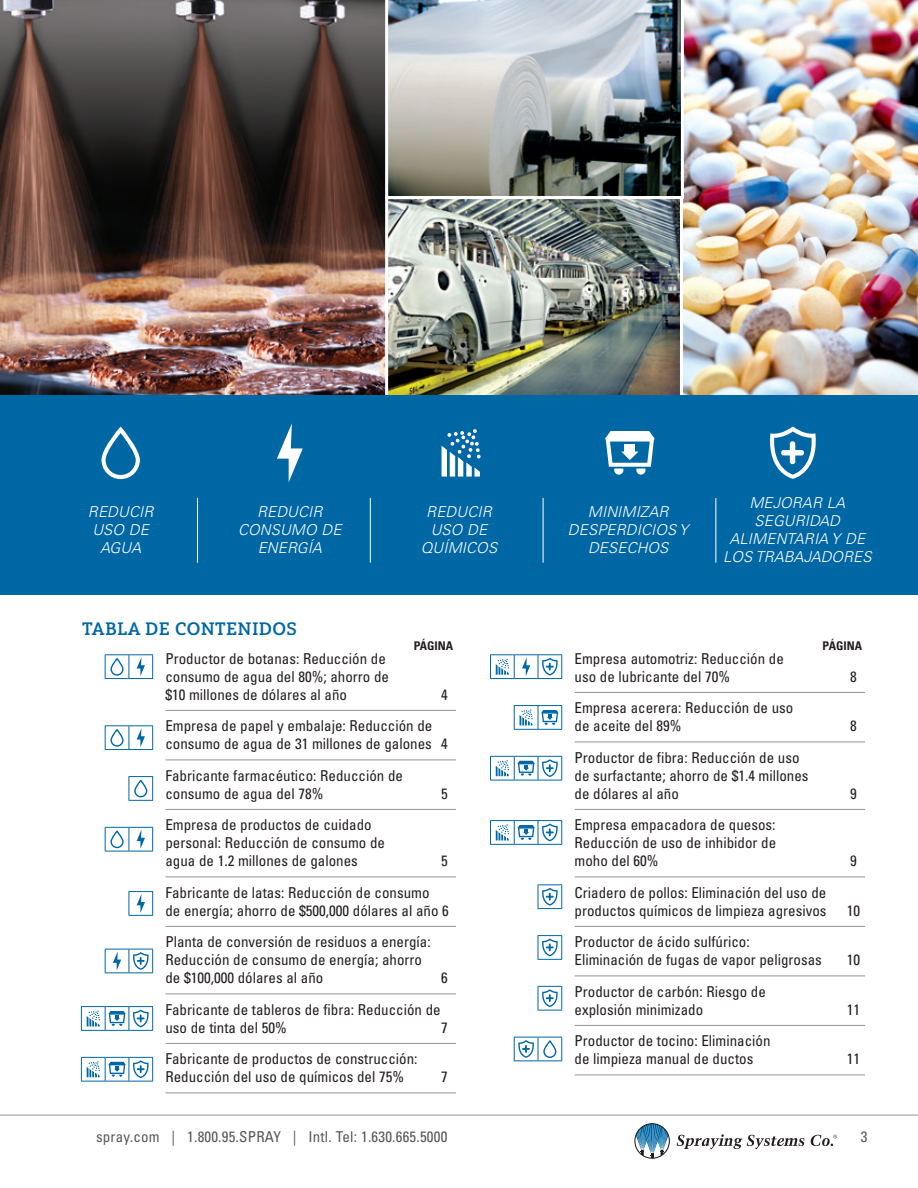
<style>
.page{position:relative;width:918px;height:1188px;background:#fff}
.page>*{position:absolute;margin:0;border:0;box-sizing:border-box;transform-origin:0 0}
.t1{font:18px "Yorkten Slab Nor Dem";letter-spacing:.02em;color:#0067a5}
.bulleted{font:condensed 15px/18px "Univers LT Std";color:#231f20}
.drawing_label{font:italic 300 15px/18px "Univers LT Pro 45";letter-spacing:.005em;color:#fff;text-align:center}
.t2{font:condensed 15px "Univers LT Std";letter-spacing:.015em;color:#57585a}
.t3{font:700 condensed 12px "Univers LT Std";color:#231f20}
</style>
<div class="page">
<img style="left:683px;top:0;width:235px;height:395px">
<img style="left:1px;top:0;width:384px;height:395px">
<img style="left:385px;top:0;width:299px;height:199px">
<img style="left:389px;top:200px;width:290px;height:195px">
<div style="left:385px;top:196px;width:298px;height:218px;border:3px solid #fff"></div>
<img style="left:0;top:0;width:1px;height:1115px">
<svg style="left:0;top:921px;width:2px;height:194px"></svg>
<div style="left:0;top:395px;width:918px;height:200px;background:#0067a5"></div>
<hr style="left:165px;top:710px;width:291px;height:1px;background:#939598">
<hr style="left:165px;top:760px;width:291px;height:1px;background:#939598">
<hr style="left:165px;top:809px;width:291px;height:1px;background:#939598">
<hr style="left:165px;top:877px;width:291px;height:1px;background:#939598">
<hr style="left:165px;top:926px;width:291px;height:1px;background:#939598">
<hr style="left:165px;top:994px;width:291px;height:1px;background:#939598">
<hr style="left:165px;top:1043px;width:291px;height:1px;background:#939598">
<hr style="left:165px;top:1093px;width:291px;height:1px;background:#939598">
<hr style="left:575px;top:692px;width:290px;height:1px;background:#939598">
<hr style="left:575px;top:742px;width:290px;height:1px;background:#939598">
<hr style="left:575px;top:809px;width:290px;height:1px;background:#939598">
<hr style="left:575px;top:877px;width:290px;height:1px;background:#939598">
<hr style="left:575px;top:926px;width:290px;height:1px;background:#939598">
<hr style="left:575px;top:976px;width:290px;height:1px;background:#939598">
<hr style="left:575px;top:1025px;width:290px;height:1px;background:#939598">
<hr style="left:575px;top:1075px;width:290px;height:1px;background:#939598">
<svg style="left:101px;top:427px;width:39px;height:52px"></svg>
<svg style="left:442px;top:429px;width:39px;height:48px"></svg>
<svg style="left:277px;top:423px;width:26px;height:59px"></svg>
<svg style="left:605px;top:431px;width:50px;height:44px"></svg>
<div style="left:625px;top:444px;width:10px;height:9px;background:#fff"></div>
<svg style="left:770px;top:427px;width:46px;height:52px"></svg>
<hr style="left:197px;top:498px;width:1px;height:65px;background:#fff">
<hr style="left:370px;top:498px;width:1px;height:65px;background:#fff">
<hr style="left:543px;top:498px;width:1px;height:65px;background:#fff">
<hr style="left:716px;top:498px;width:1px;height:65px;background:#fff">
<svg style="left:105px;top:654px;width:48px;height:25px"></svg>
<svg style="left:105px;top:725px;width:48px;height:25px"></svg>
<svg style="left:129px;top:776px;width:24px;height:25px"></svg>
<svg style="left:105px;top:827px;width:48px;height:25px"></svg>
<svg style="left:129px;top:891px;width:24px;height:25px"></svg>
<svg style="left:105px;top:949px;width:48px;height:24px"></svg>
<svg style="left:81px;top:1006px;width:72px;height:25px"></svg>
<svg style="left:81px;top:1057px;width:72px;height:25px"></svg>
<svg style="left:490px;top:654px;width:72px;height:25px"></svg>
<svg style="left:514px;top:705px;width:48px;height:25px"></svg>
<svg style="left:490px;top:756px;width:72px;height:25px"></svg>
<svg style="left:490px;top:820px;width:72px;height:25px"></svg>
<svg style="left:538px;top:884px;width:24px;height:25px"></svg>
<svg style="left:538px;top:935px;width:24px;height:25px"></svg>
<svg style="left:538px;top:986px;width:24px;height:25px"></svg>
<svg style="left:514px;top:1037px;width:48px;height:24px"></svg>
<hr style="left:0;top:1115px;width:918px;height:1px;background:#939598">
<svg style="left:634px;top:1123px;width:36px;height:36px"></svg>
<svg style="left:677px;top:1134px;width:127px;height:15px"></svg>
<svg style="left:811px;top:1135px;width:26px;height:11px"></svg>
<p class="drawing_label" style="left:88px;top:503px;width:67px">REDUCIR<br>USO DE<br>AGUA</p>
<p class="drawing_label" style="left:257px;top:503px;width:67px">REDUCIR</p>
<p class="drawing_label" style="left:238px;top:521px;width:105px">CONSUMO DE<br>ENERGÍA</p>
<p class="t1" style="left:82px;top:617px;width:216px">TABLA DE CONTENIDOS</p>
<p class="drawing_label" style="left:421px;top:503px;width:78px">REDUCIR<br>USO DE<br>QUÍMICOS</p>
<p class="drawing_label" style="left:568px;top:503px;width:122px">MINIMIZAR<br>DESPERDICIOS Y<br>DESECHOS</p>
<p class="drawing_label" style="left:723px;top:494px;width:150px">MEJORAR LA<br>SEGURIDAD<br>ALIMENTARIA Y DE<br>LOS TRABAJADORES</p>
<p class="t3" style="left:414px;top:638px;width:41px">PÁGINA</p>
<p class="t3" style="left:823px;top:638px;width:41px">PÁGINA</p>
<p class="bulleted" style="left:165px;top:649px;width:225px">Productor de botanas: Reducción de consumo de agua del 80%; ahorro de $10 millones de dólares al año</p>
<p class="bulleted" style="left:441px;top:685px;width:8px">4</p>
<p class="bulleted" style="left:165px;top:717px;width:284px">Empresa de papel y embalaje: Reducción de consumo de agua de 31 millones de galones 4</p>
<p class="bulleted" style="left:165px;top:766px;width:239px">Fabricante farmacéutico: Reducción de consumo de agua del 78%</p>
<p class="bulleted" style="left:441px;top:784px;width:8px">5</p>
<p class="bulleted" style="left:165px;top:816px;width:221px">Empresa de productos de cuidado personal: Reducción de consumo de agua de 1.2 millones de galones</p>
<p class="bulleted" style="left:441px;top:852px;width:8px">5</p>
<p class="bulleted" style="left:165px;top:883px;width:285px">Fabricante de latas: Reducción de consumo<br>de energía; ahorro de $500,000 dólares al año 6</p>
<p class="bulleted" style="left:165px;top:933px;width:267px">Planta de conversión de residuos a energía:<br>Reducción de consumo de energía; ahorro de $100,000 dólares al año</p>
<p class="bulleted" style="left:441px;top:969px;width:8px">6</p>
<p class="bulleted" style="left:165px;top:1000px;width:277px">Fabricante de tableros de fibra: Reducción de uso de tinta del 50%</p>
<p class="bulleted" style="left:441px;top:1018px;width:8px">7</p>
<p class="bulleted" style="left:165px;top:1050px;width:254px">Fabricante de productos de construcción:<br>Reducción del uso de químicos del 75%</p>
<p class="bulleted" style="left:441px;top:1068px;width:8px">7</p>
<p class="bulleted" style="left:575px;top:649px;width:211px">Empresa automotriz: Reducción de uso de lubricante del 70%</p>
<p class="bulleted" style="left:575px;top:699px;width:220px">Empresa acerera: Reducción de uso de aceite del 89%</p>
<p class="bulleted" style="left:575px;top:748px;width:236px">Productor de fibra: Reducción de uso de surfactante; ahorro de $1.4 millones de dólares al año</p>
<p class="bulleted" style="left:575px;top:816px;width:203px;text-align:justify">Empresa empacadora de quesos:<br>Reducción de uso de inhibidor de moho del 60%</p>
<p class="bulleted" style="left:575px;top:883px;width:254px">Criadero de pollos: Eliminación del uso de productos químicos de limpieza agresivos</p>
<p class="bulleted" style="left:575px;top:933px;width:249px">Productor de ácido sulfúrico:<br>Eliminación de fugas de vapor peligrosas</p>
<p class="bulleted" style="left:575px;top:982px;width:193px">Productor de carbón: Riesgo de explosión minimizado</p>
<p class="bulleted" style="left:575px;top:1032px;width:197px">Productor de tocino: Eliminación de limpieza manual de ductos</p>
<p class="bulleted" style="left:850px;top:667px;width:8px">8</p>
<p class="bulleted" style="left:850px;top:717px;width:8px">8</p>
<p class="bulleted" style="left:850px;top:784px;width:8px">9</p>
<p class="bulleted" style="left:850px;top:852px;width:8px">9</p>
<p class="bulleted" style="left:847px;top:901px;width:15px">10</p>
<p class="bulleted" style="left:847px;top:951px;width:15px">10</p>
<p class="bulleted" style="left:847px;top:1000px;width:15px">11</p>
<p class="bulleted" style="left:847px;top:1050px;width:15px">11</p>
<p class="t2" style="left:96px;top:1128px;width:353px">spray.com | 1.800.95.SPRAY | Intl. Tel: 1.630.665.5000</p>
<p class="t2" style="left:861px;top:1128px;width:8px">3</p>
</div>
